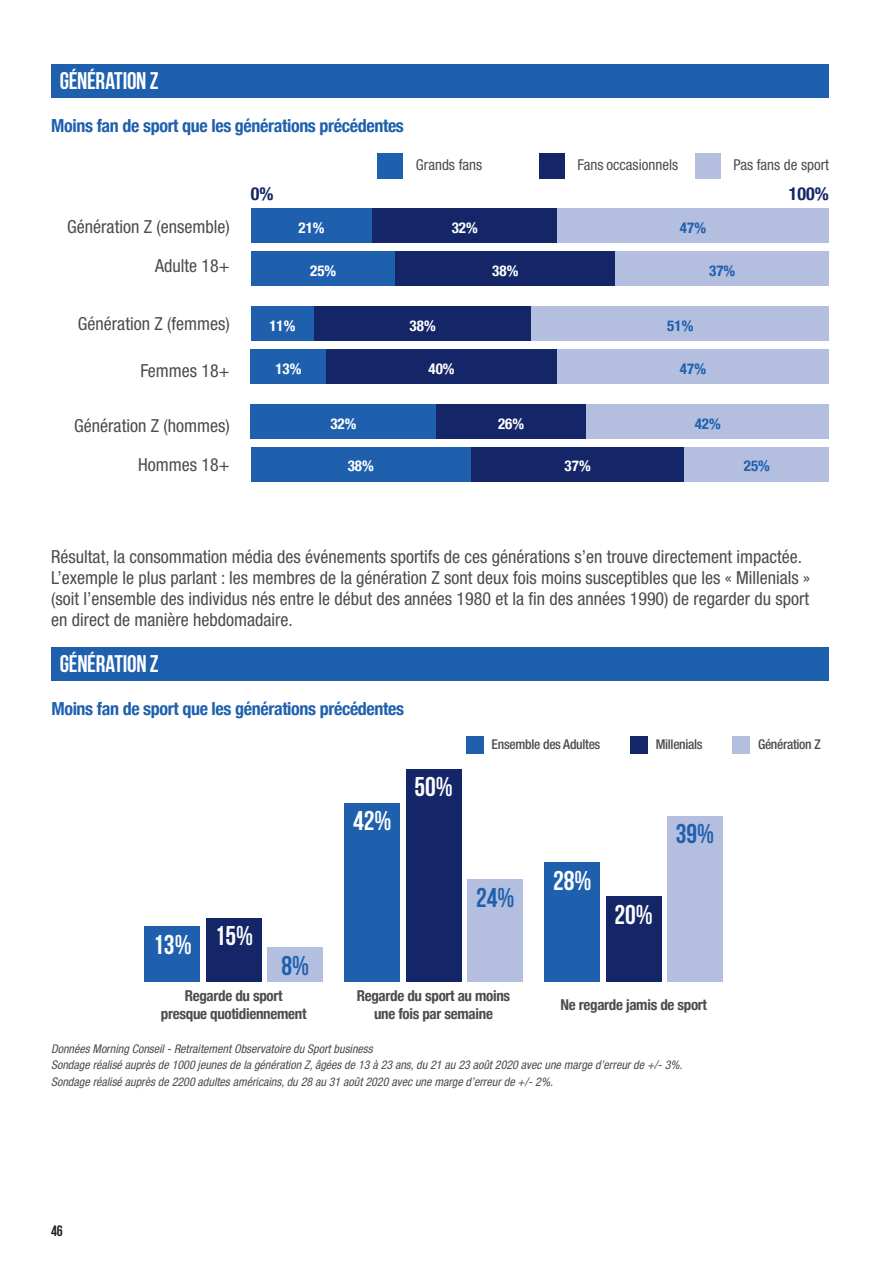
<style>
.page{position:relative;width:893px;height:1263px;background:#fff}
.page>*{position:absolute;margin:0;border:0;box-sizing:border-box;transform-origin:0 0}
.t1{font:700 27px "Bebas Neue";color:#fff}
.t2{font:700 27px "Bebas Neue";color:#1e60ae}
.t3{font:700 24px "Bebas Neue";letter-spacing:-.015em;color:#fff}
.t4{font:condensed 18px/21px "Helvetica Neue";color:#4b4c4d;text-align:right}
.t5{font:700 condensed 18px "Helvetica Neue";letter-spacing:-.02em;color:#1e60ae}
.t6{font:700 condensed 18px "Helvetica Neue";color:#142667}
.t7{font:700 condensed 15px/18px "Helvetica Neue";letter-spacing:-.02em;color:#4b4c4d;text-align:center}
.t8{font:condensed 15px "Helvetica Neue";color:#4b4c4d}
.t9{font:700 condensed 15px "Helvetica Neue";color:#fff}
.t10{font:700 condensed 15px "Helvetica Neue";color:#1e60ae}
.t11{font:700 15px "Bebas Neue";color:#252020}
.t12{font:500 condensed 13.5px "Helvetica Neue";letter-spacing:-.02em;color:#4b4c4d}
.t13{font:italic condensed 12px/16.5px "Helvetica Neue";color:#4b4c4d}
</style>
<div class="page">
<div style="left:51px;top:64px;width:778px;height:34px;background:#1e60ae"></div>
<div style="left:51px;top:647px;width:778px;height:34px;background:#1e60ae"></div>
<div style="left:539px;top:153px;width:26px;height:25px;background:#142667"></div>
<div style="left:378px;top:153px;width:25px;height:25px;background:#1e60ae"></div>
<div style="left:695px;top:153px;width:26px;height:25px;background:#b4bfe0"></div>
<div style="left:251px;top:209px;width:121px;height:34px;background:#1e60ae"></div>
<div style="left:372px;top:209px;width:185px;height:34px;background:#142667"></div>
<div style="left:557px;top:209px;width:272px;height:34px;background:#b4bfe0"></div>
<div style="left:251px;top:251px;width:144px;height:34px;background:#1e60ae"></div>
<div style="left:395px;top:251px;width:220px;height:34px;background:#142667"></div>
<div style="left:615px;top:251px;width:214px;height:34px;background:#b4bfe0"></div>
<div style="left:251px;top:307px;width:63px;height:34px;background:#1e60ae"></div>
<div style="left:314px;top:307px;width:217px;height:34px;background:#142667"></div>
<div style="left:531px;top:307px;width:298px;height:34px;background:#b4bfe0"></div>
<div style="left:251px;top:349px;width:75px;height:34px;background:#1e60ae"></div>
<div style="left:326px;top:349px;width:231px;height:34px;background:#142667"></div>
<div style="left:557px;top:349px;width:272px;height:34px;background:#b4bfe0"></div>
<div style="left:251px;top:405px;width:185px;height:34px;background:#1e60ae"></div>
<div style="left:436px;top:405px;width:150px;height:34px;background:#142667"></div>
<div style="left:586px;top:405px;width:243px;height:34px;background:#b4bfe0"></div>
<div style="left:251px;top:447px;width:220px;height:34px;background:#1e60ae"></div>
<div style="left:471px;top:447px;width:214px;height:34px;background:#142667"></div>
<div style="left:685px;top:447px;width:144px;height:34px;background:#b4bfe0"></div>
<div style="left:145px;top:926px;width:55px;height:56px;background:#1e60ae"></div>
<div style="left:206px;top:918px;width:55px;height:64px;background:#142667"></div>
<div style="left:268px;top:947px;width:55px;height:35px;background:#b4bfe0"></div>
<div style="left:345px;top:803px;width:55px;height:179px;background:#1e60ae"></div>
<div style="left:406px;top:769px;width:55px;height:213px;background:#142667"></div>
<div style="left:468px;top:879px;width:55px;height:103px;background:#b4bfe0"></div>
<div style="left:544px;top:862px;width:56px;height:120px;background:#1e60ae"></div>
<div style="left:606px;top:896px;width:55px;height:86px;background:#142667"></div>
<div style="left:667px;top:816px;width:56px;height:166px;background:#b4bfe0"></div>
<div style="left:466px;top:736px;width:17px;height:17px;background:#1e60ae"></div>
<div style="left:630px;top:736px;width:17px;height:17px;background:#142667"></div>
<div style="left:732px;top:736px;width:17px;height:17px;background:#b4bfe0"></div>
<h2 class="t3" style="left:60px;top:68px;width:100px">GÉNÉRATION Z</h2>
<p class="t5" style="left:51px;top:110px;width:354px">Moins fan de sport que les générations précédentes</p>
<p class="t8" style="left:416px;top:156px;width:68px">Grands fans</p>
<p class="t8" style="left:577px;top:156px;width:102px">Fans occasionnels</p>
<p class="t8" style="left:733px;top:156px;width:97px">Pas fans de sport</p>
<p class="t4" style="left:67px;top:207px;width:164px;line-height:38.8px">Génération Z (ensemble)<br>Adulte 18+</p>
<p class="t4" style="left:78px;top:312px;width:153px">Génération Z (femmes)</p>
<p class="t4" style="left:140px;top:360px;width:91px">Femmes 18+</p>
<p class="t4" style="left:74px;top:406px;width:157px;line-height:39px">Génération Z (hommes)<br>Hommes 18+</p>
<p class="t6" style="left:251px;top:179px;width:24px">0%</p>
<p class="t6" style="left:789px;top:179px;width:41px">100%</p>
<p class="t9" style="left:299px;top:215px;width:28px">21%</p>
<p class="t9" style="left:452px;top:215px;width:28px">32%</p>
<p class="t10" style="left:680px;top:215px;width:28px">47%</p>
<p class="t9" style="left:310px;top:258px;width:28px">25%</p>
<p class="t9" style="left:492px;top:258px;width:28px">38%</p>
<p class="t10" style="left:709px;top:258px;width:28px">37%</p>
<p class="t9" style="left:269px;top:313px;width:28px">11%</p>
<p class="t9" style="left:410px;top:313px;width:28px">38%</p>
<p class="t10" style="left:667px;top:313px;width:28px">51%</p>
<p class="t9" style="left:275px;top:356px;width:28px">13%</p>
<p class="t9" style="left:429px;top:356px;width:28px">40%</p>
<p class="t10" style="left:680px;top:356px;width:28px">47%</p>
<p class="t9" style="left:330px;top:411px;width:28px">32%</p>
<p class="t9" style="left:498px;top:411px;width:28px">26%</p>
<p class="t10" style="left:695px;top:411px;width:28px">42%</p>
<p class="t9" style="left:348px;top:453px;width:28px">38%</p>
<p class="t9" style="left:565px;top:453px;width:28px">37%</p>
<p class="t10" style="left:744px;top:453px;width:28px">25%</p>
<p class="t4" style="left:51px;top:546px;width:760px;text-align:left">Résultat, la consommation média des événements sportifs de ces générations s’en trouve directement impactée.<br>L’exemple le plus parlant : les membres de la génération Z sont deux fois moins susceptibles que les « Millenials » (soit l’ensemble des individus nés entre le début des années 1980 et la fin des années 1990) de regarder du sport en direct de manière hebdomadaire.</p>
<h2 class="t3" style="left:60px;top:651px;width:100px">GÉNÉRATION Z</h2>
<p class="t5" style="left:51px;top:693px;width:354px">Moins fan de sport que les générations précédentes</p>
<h1 class="t1" style="left:353px;top:806px;width:40px">42%</h1>
<h1 class="t1" style="left:415px;top:772px;width:40px">50%</h1>
<h1 class="t1" style="left:153px;top:929px;width:40px">13%</h1>
<h1 class="t1" style="left:215px;top:921px;width:40px">15%</h1>
<h1 class="t2" style="left:282px;top:951px;width:29px">8%</h1>
<p class="t12" style="left:492px;top:736px;width:110px">Ensemble des Adultes</p>
<p class="t12" style="left:656px;top:736px;width:49px">Millenials</p>
<p class="t12" style="left:758px;top:736px;width:64px">Génération Z</p>
<h1 class="t2" style="left:476px;top:883px;width:40px">24%</h1>
<h1 class="t1" style="left:553px;top:866px;width:40px">28%</h1>
<h1 class="t1" style="left:614px;top:900px;width:40px">20%</h1>
<h1 class="t2" style="left:676px;top:819px;width:40px">39%</h1>
<p class="t7" style="left:161px;top:985px;width:147px">Regarde du sport presque quotidiennement</p>
<p class="t7" style="left:357px;top:985px;width:155px">Regarde du sport au moins une fois par semaine</p>
<p class="t7" style="left:561px;top:994px;width:148px">Ne regarde jamis de sport</p>
<p class="t13" style="left:51px;top:1040px;width:633px">Données Morning Conseil - Retraitement Observatoire du Sport business<br>Sondage réalisé auprès de 1000 jeunes de la génération Z, âgées de 13 à 23 ans, du 21 au 23 août 2020 avec une marge d’erreur de +/- 3%.<br>Sondage réalisé auprès de 2200 adultes américains, du 28 au 31 août 2020 avec une marge d’erreur de +/- 2%.</p>
<p class="t11" style="left:51px;top:1223px;width:13px">46</p>
</div>
